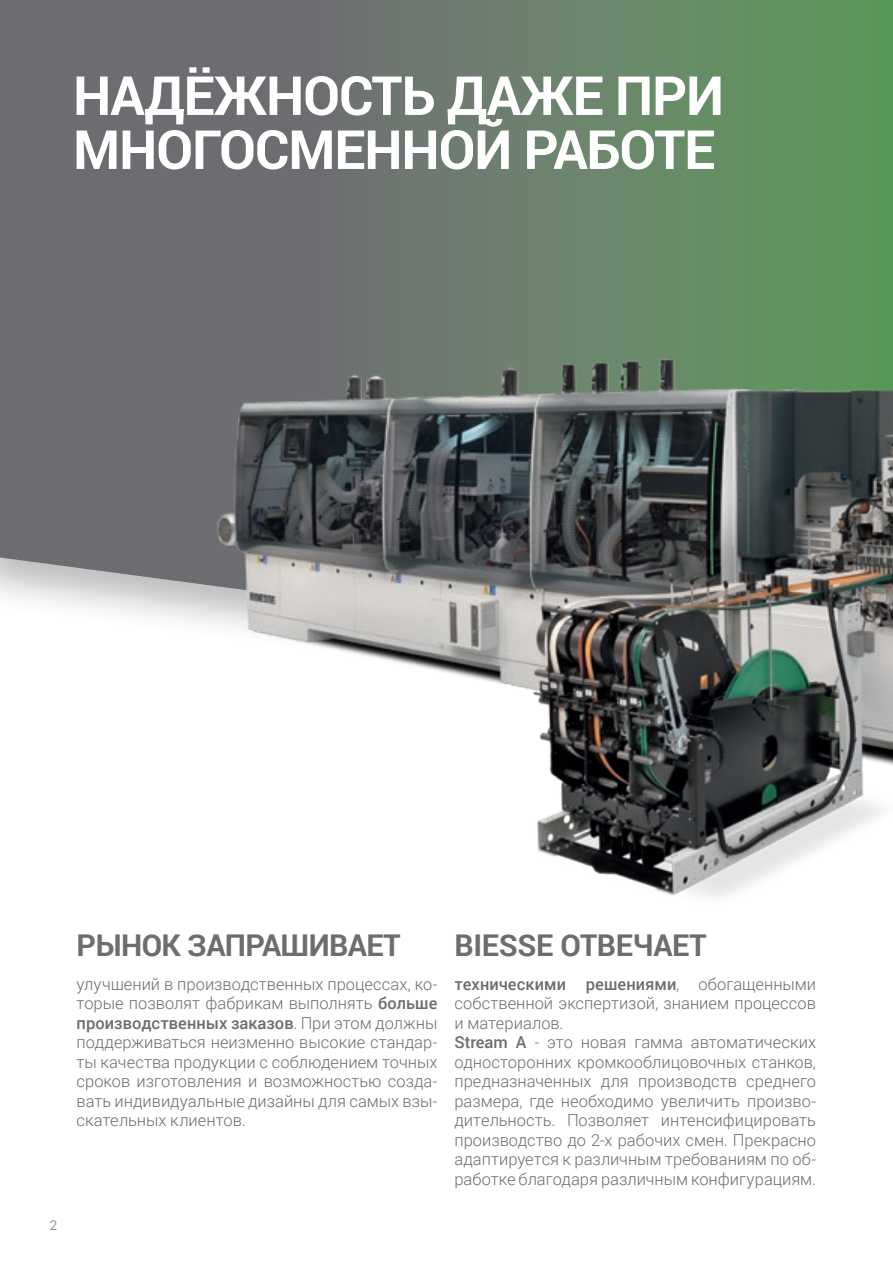
<style>
.page{position:relative;width:893px;height:1263px;background:#fff}
.page>*{position:absolute;margin:0;border:0;box-sizing:border-box;transform-origin:0 0}
.t1{font:700 54px/54px "Roboto";letter-spacing:-.02em;color:#fff}
.t2{font:700 30px "Roboto";letter-spacing:-.02em;color:#6c6d70}
.t3{font:300 16.5px/19.5px "Roboto";color:#6c6d70;text-align:justify}
.t4{font:300 13.5px "Roboto";color:#6c6d70}
.s1{font-weight:500}
</style>
<div class="page">
<svg style="left:0;top:0;width:893px;height:618px;background:#6c7d6f"></svg>
<img style="left:172px;top:310px;width:721px;height:587px">
<p class="t1" style="left:73px;top:67px;width:652px">НАДЁЖНОСТЬ ДАЖЕ ПРИ<br>МНОГОСМЕННОЙ РАБОТЕ</p>
<p class="t4" style="left:50px;top:1215px;width:9px">2</p>
<h2 class="t2" style="left:77px;top:924px;width:325px">РЫНОК ЗАПРАШИВАЕТ</h2>
<p class="t3" style="left:77px;top:974px;width:362px">улучшений в производственных процессах, ко&shy;торые позволят фабрикам выполнять <span class="s1">больше производственных заказов</span>. При этом должны поддерживаться неизменно высокие стандар&shy;ты качества продукции с соблюдением точных сроков изготовления и возможностью созда&shy;вать индивидуальные дизайны для самых взы&shy;скательных клиентов.</p>
<h2 class="t2" style="left:454px;top:924px;width:254px">BIESSE ОТВЕЧАЕТ</h2>
<p class="t3" style="left:454px;top:974px;width:363px;text-align:left"><span class="s1">техническими решениями</span>, обогащенными собственной экспертизой, знанием процессов и материалов.<br><span class="s1">Stream A</span> - это новая гамма автоматических односторонних кромкооблицовочных станков, предназначенных для производств среднего размера, где необходимо увеличить произво&shy;дительность. Позволяет интенсифицировать производство до 2-х рабочих смен. Прекрасно адаптируется к различным требованиям по об&shy;работке благодаря различным конфигурациям.</p>
</div>
